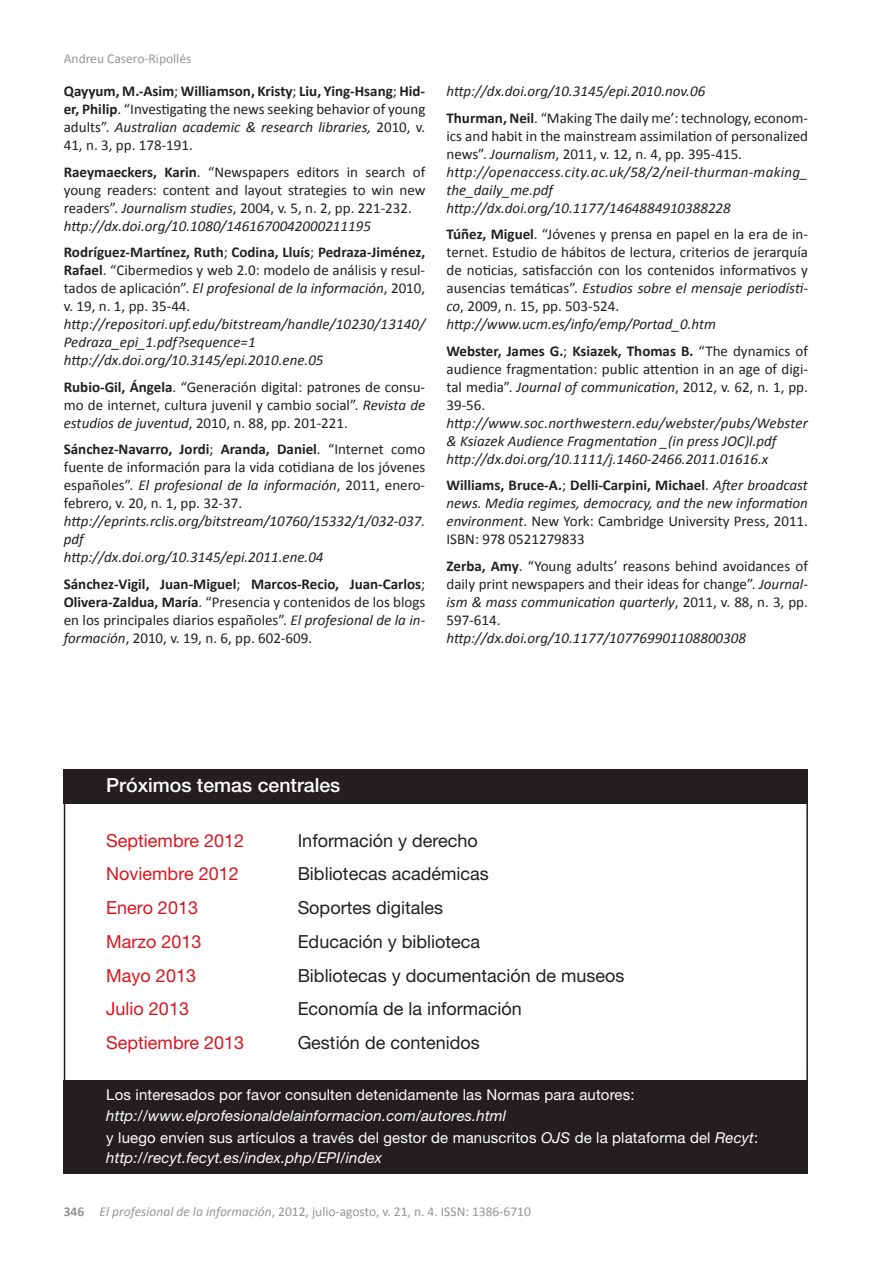
<style>
.page{position:relative;width:893px;height:1263px;background:#fff}
.page>*{position:absolute;margin:0;border:0;box-sizing:border-box;transform-origin:0 0}
.t1{font:500 19.5px "Helvetica Neue";color:#fff}
.t2{font:18px "Helvetica Neue";color:#231f20}
.t3{font:18px "Helvetica Neue";color:#d7171f}
.t4{font:15px/18px "Calibri";color:#231f20;text-align:justify}
.t5{font:italic 15px/18px "Calibri";color:#231f20}
.t6{font:15px/22.2px "Helvetica Neue";letter-spacing:.01em;color:#fff}
.t7{font:italic 15px "Helvetica Neue";letter-spacing:.01em;color:#fff}
.t8{font:13.5px "Calibri";color:#939598}
.s1{font-weight:700}
.s2{font-style:italic}
.s3{font-weight:700;font-style:normal}
.s4{font-style:normal}
</style>
<div class="page">
<div style="left:64px;top:770px;width:744px;height:34px;background:#231f20"></div>
<div style="left:64px;top:1080px;width:744px;height:94px;background:#231f20"></div>
<p class="t8" style="left:64px;top:53px;width:129px">Andreu Casero‐Ripollés</p>
<p class="t4" style="left:64px;top:84px;width:363px"><span class="s1">Qayyum, M.‐Asim</span>; <span class="s1">Williamson, Kristy</span>; <span class="s1">Liu, Ying‐Hsang</span>; <span class="s1">Hid‐ er, Philip</span>. “Inves8ga8ng the news seeking behavior of young adults”. <span class="s2">Australian academic &amp; research libraries,</span> 2010, v.<br>41, n. 3, pp. 178‐191.</p>
<p class="t4" style="left:64px;top:164px;width:363px;text-align:left"><span class="s1">Raeymaeckers, Karin</span>. “Newspapers editors in search of young readers: content and layout strategies to win new readers”. <span class="s2">Journalism studies</span>, 2004, v. 5, n. 2, pp. 221‐232. <span class="s2">hFp://dx.doi.org/10.1080/1461670042000211195</span></p>
<p class="t4" style="left:64px;top:245px;width:363px"><span class="s1">Rodríguez‐Mar=nez, Ruth</span>; <span class="s1">Codina, Lluís</span>; <span class="s1">Pedraza‐Jiménez, Rafael</span>. “Cibermedios y web 2.0: modelo de análisis y resul‐ tados de aplicación”. <span class="s2">El profesional de la información</span>, 2010, v. 19, n. 1, pp. 35‐44.</p>
<p class="t5" style="left:64px;top:317px;width:363px">hFp://repositori.upf.edu/bitstream/handle/10230/13140/<br>Pedraza_epi_1.pdf?sequence=1 hFp://dx.doi.org/10.3145/epi.2010.ene.05</p>
<p class="t4" style="left:64px;top:379px;width:363px"><span class="s1">Rubio‐Gil, Ángela</span>. “Generación digital: patrones de consu‐ mo de internet, cultura juvenil y cambio social”. <span class="s2">Revista de estudios de juventud</span>, 2010, n. 88, pp. 201‐221.</p>
<p class="t4" style="left:64px;top:442px;width:363px"><span class="s1">Sánchez‐Navarro, Jordi</span>; <span class="s1">Aranda, Daniel</span>. “Internet como fuente de información para la vida co8diana de los jóvenes españoles”. <span class="s2">El profesional de la información</span>, 2011, enero‐ febrero, v. 20, n. 1, pp. 32‐37.</p>
<p class="t5" style="left:64px;top:514px;width:363px">hFp://eprints.rclis.org/bitstream/10760/15332/1/032‐037. pdf<br>hFp://dx.doi.org/10.3145/epi.2011.ene.04</p>
<p class="t4" style="left:64px;top:576px;width:363px"><span class="s1">Sánchez‐Vigil, Juan‐Miguel</span>; <span class="s1">Marcos‐Recio, Juan‐Carlos</span>; <span class="s1">Olivera‐Zaldua, María</span>. “Presencia y contenidos de los blogs en los principales diarios españoles”. <span class="s2">El profesional de la in‐ formación</span>, 2010, v. 19, n. 6, pp. 602‐609.</p>
<p class="t5" style="left:446px;top:79px;width:363px;line-height:26.5px">hFp://dx.doi.org/10.3145/epi.2010.nov.06<br><span class="s3">Thurman, Neil</span><span class="s4">. “Making The daily me’: technology, econom‐</span></p>
<p class="t5" style="left:446px;top:128px;width:363px"><span class="s4">ics and habit in the mainstream assimila8on of personalized news”.</span> Journalism<span class="s4">, 2011, v. 12, n. 4, pp. 395‐415. </span>http://openaccess.city.ac.uk/58/2/neil‐thurman‐making_ the_daily_me.pdf hFp://dx.doi.org/10.1177/1464884910388228</p>
<p class="t4" style="left:446px;top:227px;width:363px;text-align:left"><span class="s1">Túñez, Miguel</span>. “Jóvenes y prensa en papel en la era de in‐ ternet. Estudio de hábitos de lectura, criterios de jerarquía de no8cias, sa8sfacción con los contenidos informa8vos y ausencias temá8cas”. <span class="s2">Estudios sobre el mensaje periodísT‐ co</span>, 2009, n. 15, pp. 503‐524. <span class="s2">hFp://www.ucm.es/info/emp/Portad_0.htm</span></p>
<p class="t4" style="left:446px;top:343px;width:363px"><span class="s1">Webster, James G.</span>; <span class="s1">Ksiazek, Thomas B.</span> “The dynamics of audience fragmenta8on: public aden8on in an age of digi‐ tal media”. <span class="s2">Journal of communicaTon</span>, 2012, v. 62, n. 1, pp.<br>39‐56.</p>
<p class="t5" style="left:446px;top:415px;width:363px">hFp://www.soc.northwestern.edu/webster/pubs/Webster &amp; Ksiazek Audience FragmentaTon _(in press JOC)l.pdf hFp://dx.doi.org/10.1111/j.1460‐2466.2011.01616.x</p>
<p class="t5" style="left:446px;top:478px;width:363px;text-align:justify"><span class="s3">Williams, Bruce‐A.</span><span class="s4">;</span> <span class="s3">Delli‐Carpini, Michael</span><span class="s4">.</span> Amer broadcast news. Media regimes, democracy, and the new informaTon environment<span class="s4">. New York: Cambridge University Press, 2011.<br>ISBN: 978 0521279833</span></p>
<p class="t4" style="left:446px;top:558px;width:363px"><span class="s1">Zerba, Amy</span>. “Young adults’ reasons behind avoidances of daily print newspapers and their ideas for change”. <span class="s2">Journal‐ ism &amp; mass communicaTon quarterly</span>, 2011, v. 88, n. 3, pp.<br>597‐614.</p>
<p class="t5" style="left:446px;top:630px;width:301px">hFp://dx.doi.org/10.1177/107769901108800308</p>
<h1 class="t1" style="left:106px;top:773px;width:236px">Próximos temas centrales</h1>
<p class="t3" style="left:106px;top:829px;width:139px">Septiembre 2012</p>
<p class="t2" style="left:298px;top:829px;width:182px">Información y derecho</p>
<p class="t3" style="left:106px;top:863px;width:134px">Noviembre 2012</p>
<p class="t2" style="left:298px;top:863px;width:193px">Bibliotecas académicas</p>
<p class="t3" style="left:106px;top:897px;width:93px">Enero 2013</p>
<p class="t2" style="left:298px;top:897px;width:147px">Soportes digitales</p>
<p class="t3" style="left:106px;top:931px;width:97px">Marzo 2013</p>
<p class="t2" style="left:298px;top:931px;width:184px">Educación y biblioteca</p>
<p class="t3" style="left:106px;top:964px;width:91px">Mayo 2013</p>
<p class="t2" style="left:298px;top:964px;width:328px">Bibliotecas y documentación de museos</p>
<p class="t3" style="left:106px;top:998px;width:84px">Julio 2013</p>
<p class="t2" style="left:298px;top:998px;width:226px">Economía de la información</p>
<p class="t3" style="left:106px;top:1032px;width:139px">Septiembre 2013</p>
<p class="t2" style="left:298px;top:1032px;width:184px">Gestión de contenidos</p>
<p class="t6" style="left:106px;top:1084px;width:530px">Los interesados por favor consulten detenidamente las Normas para autores:</p>
<p class="t6" style="left:106px;top:1104px;width:653px"><span class="s2">http://www.elprofesionaldelainformacion.com/autores.html<br></span>y luego envíen sus artículos a través del gestor de manuscritos <span class="s2">OJS</span> de la plataforma del <span class="s2">Recyt</span>:</p>
<p class="t7" style="left:106px;top:1148px;width:277px">http://recyt.fecyt.es/index.php/EPI/index</p>
<p class="t8" style="left:64px;top:1206px;width:469px"><span class="s1">346</span> <span class="s2">El profesional de la información</span>, 2012, julio‐agosto, v. 21, n. 4. ISSN: 1386‐6710</p>
</div>
